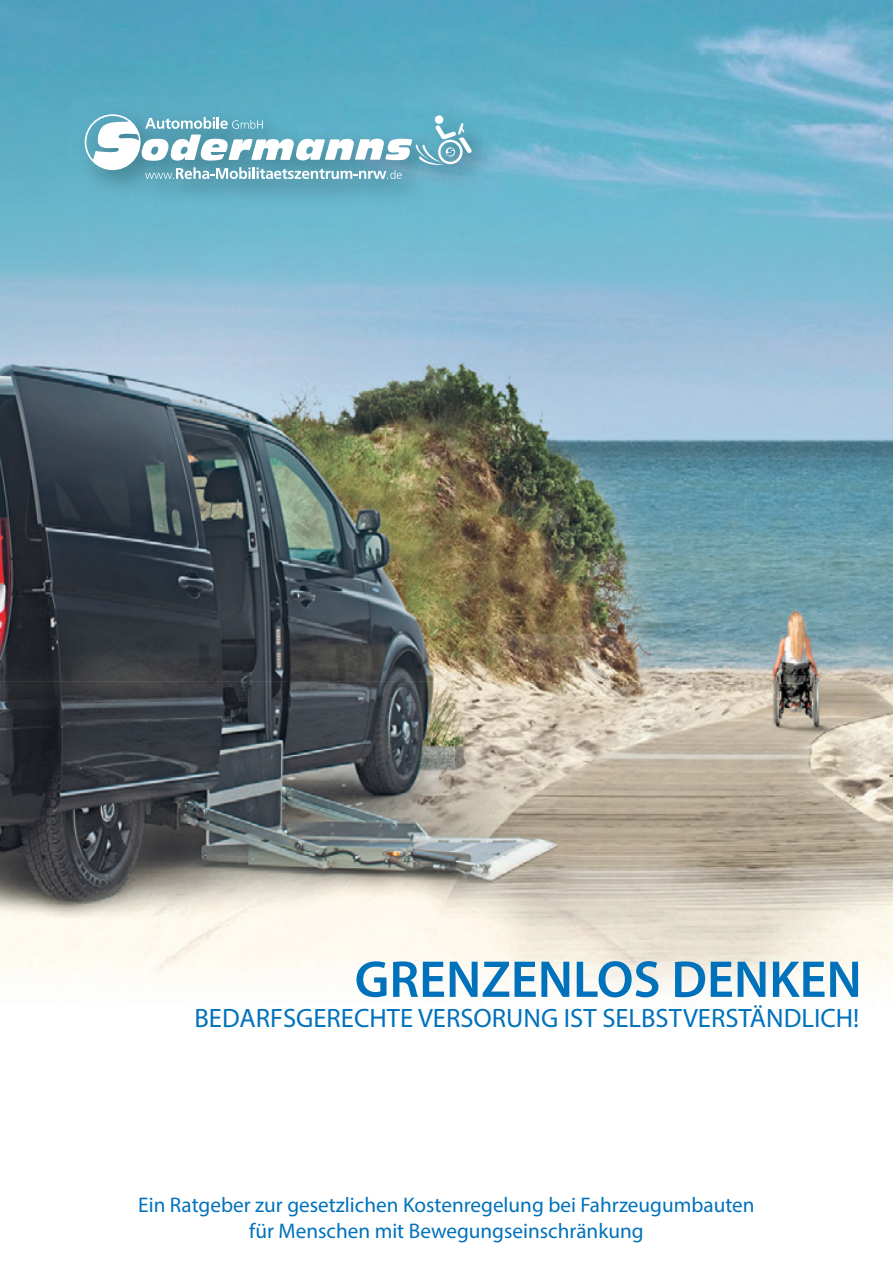
<style>
.page{position:relative;width:893px;height:1263px;background:#fff}
.page>*{position:absolute;margin:0;border:0;box-sizing:border-box;transform-origin:0 0}
.t1{font:600 52.2px "Myriad Pro";color:#0072bc}
.t2{font:26.7px "Myriad Pro";color:#0072bc}
.t3{font:21.15px/25.5px "Myriad Pro";color:#0072bc;text-align:center}
</style>
<div class="page">
<img style="left:0;top:0;width:893px;height:956px">
<img style="left:68px;top:98px;width:438px;height:116px">
<svg style="left:85px;top:114px;width:387px;height:65px"></svg>
<h1 class="t1" style="left:355px;top:946px;width:509px">GRENZENLOS DENKEN</h1>
<p class="t2" style="left:195px;top:1002px;width:666px">BEDARFSGERECHTE VERSORUNG IST SELBSTVERSTÄNDLICH!</p>
<p class="t3" style="left:138px;top:1192px;width:618px">Ein Ratgeber zur gesetzlichen Kostenregelung bei Fahrzeugumbauten für Menschen mit Bewegungseinschränkung</p>
</div>
